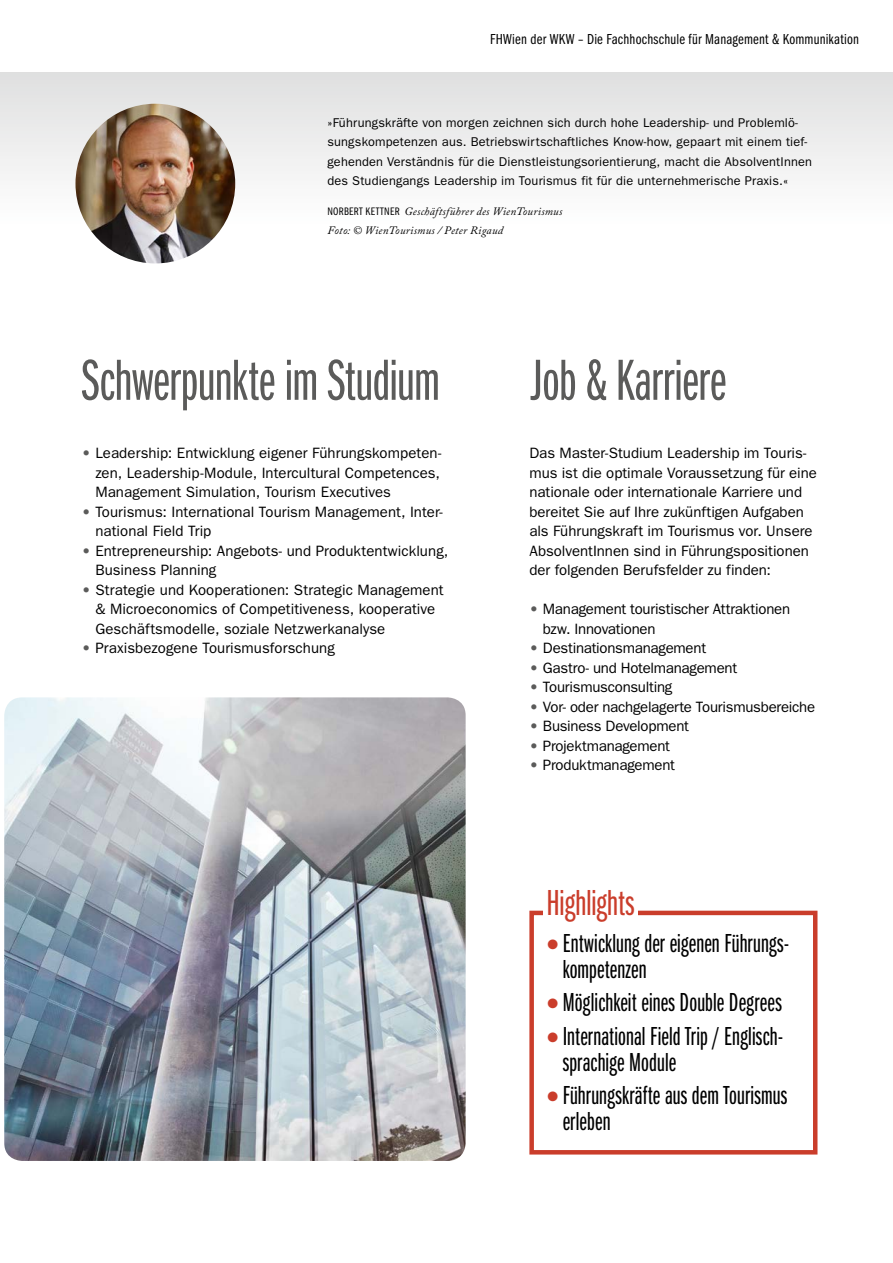
<style>
.page{position:relative;width:893px;height:1263px;background:#fff}
.page>*{position:absolute;margin:0;border:0;box-sizing:border-box;transform-origin:0 0}
.t1{font:60px "Franklin Gothic Book X Cmpr";letter-spacing:-.005em;color:#5b5b5a}
.t2{font:37.5px "Franklin Gothic Book X Cmpr";letter-spacing:-.005em;color:#ca3d2b}
.t3{font:27px/25.5px "Franklin Gothic Book X Cmpr";letter-spacing:.005em;color:#000}
.t4{font:15px/19.5px "Franklin Gothic";color:#000}
.t5{font:15px "Franklin Gothic Book Cmpr";letter-spacing:.015em;color:#000}
.t6{font:12.75px/19.5px "Franklin Gothic";letter-spacing:.015em;color:#000}
.t7{font:italic 11.25px "Adobe Caslon Pro";letter-spacing:.025em;color:#000}
.s1{font-family:"Franklin Gothic Book Cmpr";font-style:normal}
.s2{color:#5b5b5a}
.s3{color:#ca3d2b}
</style>
<div class="page">
<div style="left:0;top:72px;width:893px;height:220px;background:linear-gradient(to bottom,#e2e2e2,#fff)"></div>
<img style="left:75px;top:104px;width:160px;height:159px;border-radius:80px">
<div style="left:529px;top:911px;width:288px;height:243px;border:4px solid #ca3d2b"></div>
<div style="left:543px;top:895px;width:95px;height:25px;background:#fff"></div>
<img style="left:4px;top:697px;width:462px;height:464px">
<p class="t5" style="left:490px;top:31px;width:371px">FHWien der WKW – Die Fachhochschule für Management &amp; Kommunikation</p>
<p class="t6" style="left:327px;top:112px;width:486px">»Führungskräfte von morgen zeichnen sich durch hohe Leadership- und Problemlö&shy;sungskompetenzen aus. Betriebswirtschaftliches Know-how, gepaart mit einem tief&shy;gehenden Verständnis für die Dienstleistungsorientierung, macht die AbsolventInnen des Studiengangs Leadership im Tourismus fit für die unternehmerische Praxis.«</p>
<p class="t7" style="left:327px;top:204px;width:237px"><span class="s1">NORBERT KETTNER</span> Geschäftsführer des WienTourismus</p>
<p class="t7" style="left:327px;top:224px;width:177px">Foto: © WienTourismus / Peter Rigaud</p>
<p class="t1" style="left:82px;top:349px;width:359px">Schwerpunkte im Studium</p>
<p class="t4" style="left:95px;top:443px;width:348px;text-align:justify;text-indent:-13px"><span class="s2">•</span> Leadership: Entwicklung eigener Führungskompeten&shy;zen, Leadership-Module, Intercultural Competences, Management Simulation, Tourism Executives</p>
<p class="t4" style="left:95px;top:502px;width:349px;text-indent:-13px"><span class="s2">•</span> Tourismus: International Tourism Management, Inter&shy;national Field Trip</p>
<p class="t4" style="left:95px;top:541px;width:354px;text-indent:-13px"><span class="s2">•</span> Entrepreneurship: Angebots- und Produktentwicklung,<br>Business Planning</p>
<p class="t4" style="left:95px;top:580px;width:350px;text-indent:-13px"><span class="s2">•</span> Strategie und Kooperationen: Strategic Management &amp; Microeconomics of Competitiveness, kooperative<br>Geschäftsmodelle, soziale Netzwerkanalyse</p>
<p class="t4" style="left:82px;top:638px;width:255px"><span class="s2">•</span> Praxisbezogene Tourismusforschung</p>
<p class="t1" style="left:530px;top:349px;width:197px">Job &amp; Karriere</p>
<p class="t4" style="left:529px;top:443px;width:289px">Das Master-Studium Leadership im Touris&shy;mus ist die optimale Voraussetzung für eine nationale oder internationale Karriere und bereitet Sie auf Ihre zukünftigen Aufgaben als Führungskraft im Tourismus vor. Unsere AbsolventInnen sind in Führungspositionen der folgenden Berufsfelder zu finden:</p>
<p class="t4" style="left:543px;top:599px;width:249px;text-indent:-13px"><span class="s2">•</span> Management touristischer Attraktionen bzw. Innovationen</p>
<p class="t4" style="left:529px;top:638px;width:178px"><span class="s2">•</span> Destinationsmanagement</p>
<p class="t4" style="left:529px;top:658px;width:209px"><span class="s2">•</span> Gastro- und Hotelmanagement</p>
<p class="t4" style="left:529px;top:677px;width:145px"><span class="s2">•</span> Tourismusconsulting</p>
<p class="t4" style="left:529px;top:697px;width:287px"><span class="s2">•</span> Vor- oder nachgelagerte Tourismusbereiche</p>
<p class="t4" style="left:529px;top:716px;width:161px"><span class="s2">•</span> Business Development</p>
<p class="t4" style="left:529px;top:736px;width:142px"><span class="s2">•</span> Projektmanagement</p>
<p class="t4" style="left:529px;top:755px;width:147px"><span class="s2">•</span> Produktmanagement</p>
<p class="t2" style="left:546px;top:884px;width:90px">Highlights</p>
<p class="t3" style="left:563px;top:931px;width:228px;text-indent:-15px"><span class="s3">●</span> Entwicklung der eigenen Führungs&shy;kompetenzen</p>
<p class="t3" style="left:547px;top:991px;width:236px"><span class="s3">●</span> Möglichkeit eines Double Degrees</p>
<p class="t3" style="left:563px;top:1024px;width:222px;text-indent:-15px"><span class="s3">●</span> International Field Trip / Englisch&shy;sprachige Module</p>
<p class="t3" style="left:563px;top:1084px;width:226px;text-indent:-15px"><span class="s3">●</span> Führungskräfte aus dem Tourismus erleben</p>
</div>
